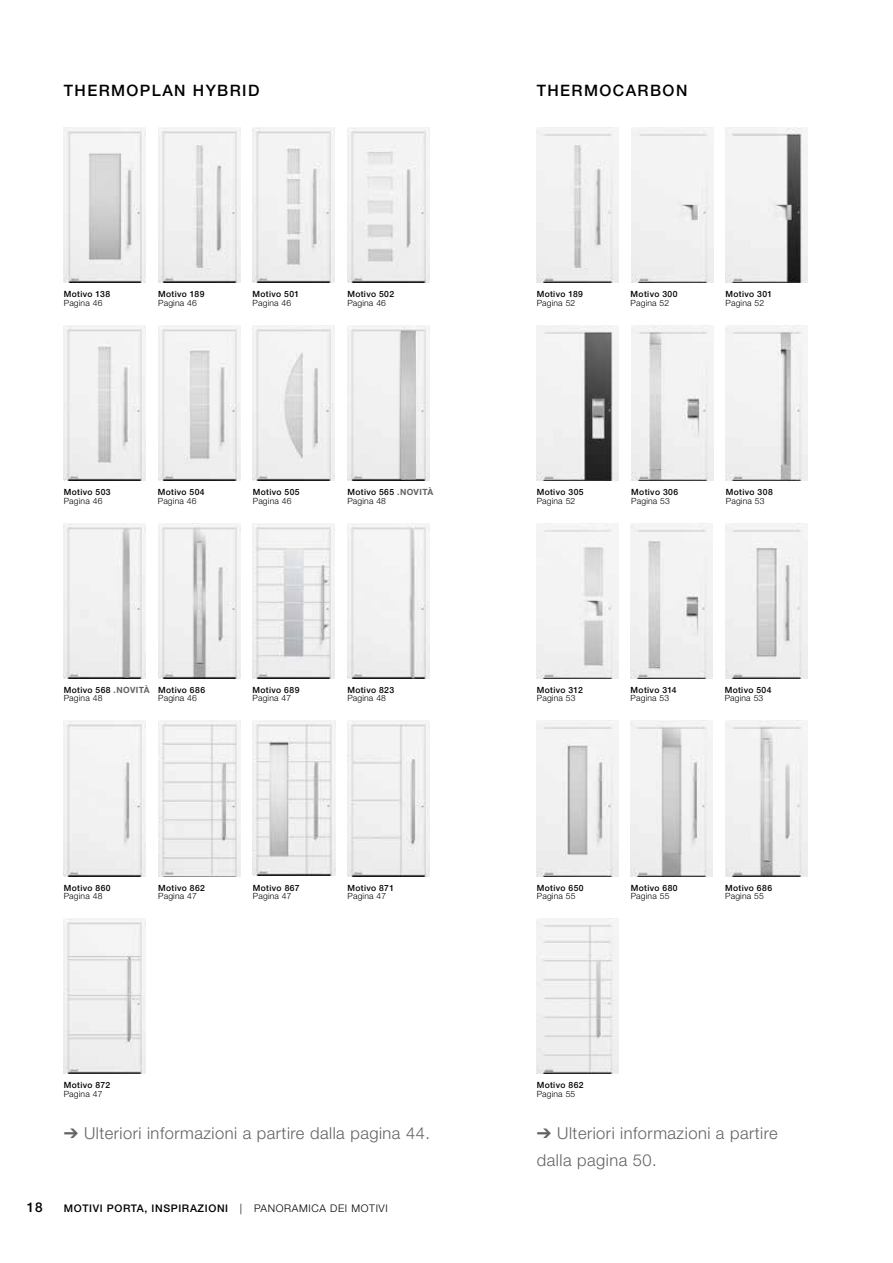
<style>
.page{position:relative;width:893px;height:1263px;background:#fff}
.page>*{position:absolute;margin:0;border:0;box-sizing:border-box;transform-origin:0 0}
.t1{font:300 16.5px/27px "Hoermann Helvetica Neue";letter-spacing:.03em;color:#646363}
.t2{font:500 15.75px "Hoermann Helvetica Neue";letter-spacing:.09em;color:#000}
.t3{font:500 13.5px "Hoermann Helvetica Neue";color:#000}
.t4{font:500 10.5px "Hoermann Helvetica Neue";letter-spacing:.06em;color:#000}
.t5{font:500 8.55px/8.6px "Hoermann Helvetica Neue";letter-spacing:.045em;color:#000}
.t6{font:300 8.55px "Hoermann Helvetica Neue";letter-spacing:.02em;color:#000}
.s1{font-weight:700;color:#646363}
.s2{font-weight:300}
</style>
<div class="page">
<img style="left:64px;top:128px;width:82px;height:155px">
<img style="left:726px;top:128px;width:82px;height:155px">
<div style="left:631px;top:128px;width:82px;height:155px;background:#f1f1f1"></div>
<img style="left:537px;top:128px;width:82px;height:155px">
<img style="left:725px;top:721px;width:82px;height:155px">
<img style="left:537px;top:325px;width:82px;height:155px">
<img style="left:631px;top:523px;width:82px;height:155px">
<img style="left:537px;top:918px;width:82px;height:156px">
<img style="left:537px;top:523px;width:82px;height:155px">
<img style="left:64px;top:721px;width:82px;height:155px">
<img style="left:726px;top:325px;width:82px;height:155px">
<img style="left:631px;top:721px;width:82px;height:155px">
<img style="left:631px;top:325px;width:82px;height:155px">
<img style="left:537px;top:721px;width:82px;height:155px">
<img style="left:64px;top:918px;width:82px;height:156px">
<img style="left:726px;top:523px;width:82px;height:155px">
<img style="left:347px;top:523px;width:82px;height:155px">
<img style="left:253px;top:523px;width:82px;height:155px">
<img style="left:158px;top:325px;width:82px;height:155px">
<img style="left:64px;top:325px;width:82px;height:155px">
<img style="left:347px;top:128px;width:82px;height:155px">
<img style="left:253px;top:128px;width:82px;height:155px">
<img style="left:158px;top:128px;width:82px;height:155px">
<img style="left:158px;top:721px;width:82px;height:155px">
<img style="left:253px;top:721px;width:82px;height:155px">
<img style="left:347px;top:721px;width:83px;height:155px">
<img style="left:253px;top:325px;width:82px;height:155px">
<img style="left:347px;top:325px;width:82px;height:155px">
<img style="left:158px;top:523px;width:82px;height:155px">
<img style="left:64px;top:523px;width:82px;height:155px">
<h2 class="t2" style="left:64px;top:80px;width:197px">THERMOPLAN HYBRID</h2>
<h2 class="t2" style="left:537px;top:80px;width:152px">THERMOCARBON</h2>
<p class="t5" style="left:64px;top:290px;width:48px">Motivo 138</p>
<p class="t6" style="left:64px;top:297px;width:40px">Pagina 46</p>
<p class="t5" style="left:158px;top:290px;width:48px">Motivo 189</p>
<p class="t6" style="left:158px;top:297px;width:40px">Pagina 46</p>
<p class="t5" style="left:253px;top:290px;width:48px">Motivo 501</p>
<p class="t6" style="left:253px;top:297px;width:40px">Pagina 46</p>
<p class="t5" style="left:347px;top:290px;width:48px">Motivo 502</p>
<p class="t6" style="left:347px;top:297px;width:40px">Pagina 46</p>
<p class="t5" style="left:537px;top:290px;width:48px">Motivo 189</p>
<p class="t6" style="left:537px;top:297px;width:40px">Pagina 52</p>
<p class="t5" style="left:631px;top:290px;width:48px">Motivo 300</p>
<p class="t6" style="left:631px;top:297px;width:40px">Pagina 52</p>
<p class="t5" style="left:725px;top:290px;width:48px">Motivo 301</p>
<p class="t6" style="left:725px;top:297px;width:40px">Pagina 52</p>
<p class="t5" style="left:64px;top:487px;width:48px">Motivo 503</p>
<p class="t6" style="left:64px;top:495px;width:40px">Pagina 46</p>
<p class="t5" style="left:158px;top:487px;width:48px">Motivo 504</p>
<p class="t6" style="left:158px;top:495px;width:40px">Pagina 46</p>
<p class="t5" style="left:253px;top:487px;width:48px">Motivo 505</p>
<p class="t6" style="left:253px;top:495px;width:40px">Pagina 46</p>
<p class="t5" style="left:347px;top:487px;width:87px">Motivo 565 <span class="s1">.NOVITÀ<br></span><span class="s2">Pagina 48</span></p>
<p class="t5" style="left:537px;top:487px;width:48px">Motivo 305</p>
<p class="t6" style="left:537px;top:495px;width:40px">Pagina 52</p>
<p class="t5" style="left:631px;top:487px;width:48px">Motivo 306</p>
<p class="t6" style="left:631px;top:495px;width:40px">Pagina 53</p>
<p class="t5" style="left:726px;top:487px;width:48px">Motivo 308</p>
<p class="t6" style="left:726px;top:495px;width:40px">Pagina 53</p>
<p class="t5" style="left:64px;top:685px;width:87px">Motivo 568 <span class="s1">.NOVITÀ<br></span><span class="s2">Pagina 48</span></p>
<p class="t5" style="left:253px;top:685px;width:48px">Motivo 689</p>
<p class="t5" style="left:158px;top:685px;width:48px">Motivo 686</p>
<p class="t6" style="left:158px;top:692px;width:40px">Pagina 46</p>
<p class="t6" style="left:253px;top:692px;width:40px">Pagina 47</p>
<p class="t5" style="left:347px;top:685px;width:48px">Motivo 823</p>
<p class="t6" style="left:347px;top:692px;width:40px">Pagina 48</p>
<p class="t5" style="left:537px;top:685px;width:48px">Motivo 312</p>
<p class="t6" style="left:537px;top:692px;width:40px">Pagina 53</p>
<p class="t5" style="left:631px;top:685px;width:48px">Motivo 314</p>
<p class="t6" style="left:631px;top:692px;width:40px">Pagina 53</p>
<p class="t5" style="left:725px;top:685px;width:48px">Motivo 504</p>
<p class="t6" style="left:725px;top:692px;width:40px">Pagina 53</p>
<p class="t5" style="left:64px;top:883px;width:48px">Motivo 860</p>
<p class="t6" style="left:64px;top:890px;width:40px">Pagina 48</p>
<p class="t5" style="left:158px;top:883px;width:48px">Motivo 862</p>
<p class="t6" style="left:158px;top:890px;width:40px">Pagina 47</p>
<p class="t5" style="left:253px;top:883px;width:48px">Motivo 867</p>
<p class="t6" style="left:253px;top:890px;width:40px">Pagina 47</p>
<p class="t5" style="left:347px;top:883px;width:48px">Motivo 871</p>
<p class="t6" style="left:347px;top:890px;width:40px">Pagina 47</p>
<p class="t5" style="left:537px;top:883px;width:48px">Motivo 650</p>
<p class="t6" style="left:537px;top:890px;width:40px">Pagina 55</p>
<p class="t5" style="left:631px;top:883px;width:48px">Motivo 680</p>
<p class="t6" style="left:631px;top:890px;width:40px">Pagina 55</p>
<p class="t5" style="left:725px;top:883px;width:48px">Motivo 686</p>
<p class="t6" style="left:725px;top:890px;width:40px">Pagina 55</p>
<p class="t5" style="left:64px;top:1080px;width:48px">Motivo 872</p>
<p class="t6" style="left:64px;top:1088px;width:40px">Pagina 47</p>
<p class="t5" style="left:537px;top:1080px;width:48px">Motivo 862</p>
<p class="t6" style="left:537px;top:1088px;width:40px">Pagina 55</p>
<h1 class="t1" style="left:64px;top:1118px;width:368px">➔ Ulteriori informazioni a partire dalla pagina 44.</h1>
<h1 class="t1" style="left:537px;top:1118px;width:242px">➔ Ulteriori informazioni a partire dalla pagina 50.</h1>
<h3 class="t3" style="left:27px;top:1198px;width:17px">18</h3>
<p class="t4" style="left:64px;top:1201px;width:326px">MOTIVI PORTA, INSPIRAZIONI <span class="s2">| PANORAMICA DEI MOTIVI</span></p>
</div>
